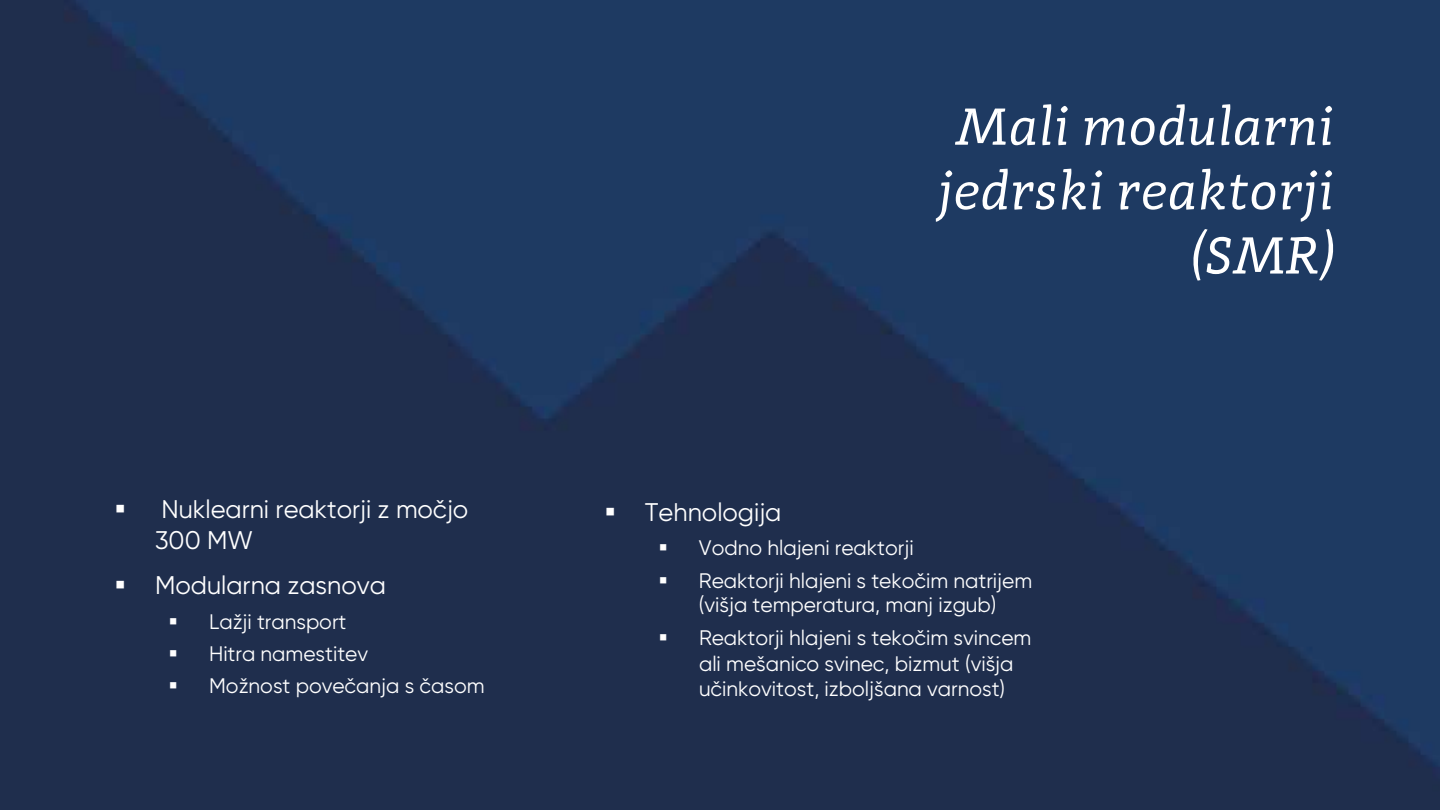
<style>
.page{position:relative;width:1440px;height:810px;background:#fff}
.page>*{position:absolute;margin:0;border:0;box-sizing:border-box;transform-origin:0 0}
.t1{font:italic 54px/64.3px "Adagio Slab";color:#fff;text-align:right}
.t2{font:25.5px/31.3px "Gilroy";color:#fff}
.t3{font:21px/33.2px "Gilroy";color:#fff}
</style>
<div class="page">
<img style="left:0;top:0;width:1440px;height:810px">
<svg style="left:607px;top:507px;width:7px;height:8px"></svg>
<svg style="left:660px;top:544px;width:6px;height:7px"></svg>
<svg style="left:660px;top:577px;width:6px;height:7px"></svg>
<svg style="left:660px;top:634px;width:6px;height:7px"></svg>
<svg style="left:117px;top:505px;width:7px;height:8px"></svg>
<svg style="left:117px;top:581px;width:7px;height:8px"></svg>
<svg style="left:170px;top:618px;width:6px;height:6px"></svg>
<svg style="left:170px;top:650px;width:6px;height:6px"></svg>
<svg style="left:170px;top:683px;width:6px;height:6px"></svg>
<p class="t2" style="left:155px;top:493px;width:315px">Nuklearni reaktorji z močjo<br>300 MW</p>
<p class="t2" style="left:155px;top:570px;width:232px">Modularna zasnova</p>
<p class="t3" style="left:209px;top:605px;width:277px;line-height:32.2px">Lažji transport<br>Hitra namestitev<br>Možnost povečanja s časom</p>
<h1 class="t1" style="left:941px;top:95px;width:397px">Mali modularni jedrski reaktorji (SMR)</h1>
<p class="t2" style="left:645px;top:496px;width:138px">Tehnologija</p>
<p class="t3" style="left:699px;top:531px;width:335px">Vodno hlajeni reaktorji<br>Reaktorji hlajeni s tekočim natrijem</p>
<p class="t3" style="left:699px;top:588px;width:334px">(višja temperatura, manj izgub)<br>Reaktorji hlajeni s tekočim svincem</p>
<p class="t3" style="left:699px;top:650px;width:316px;line-height:25.5px">ali mešanico svinec, bizmut (višja učinkovitost, izboljšana varnost)</p>
</div>
